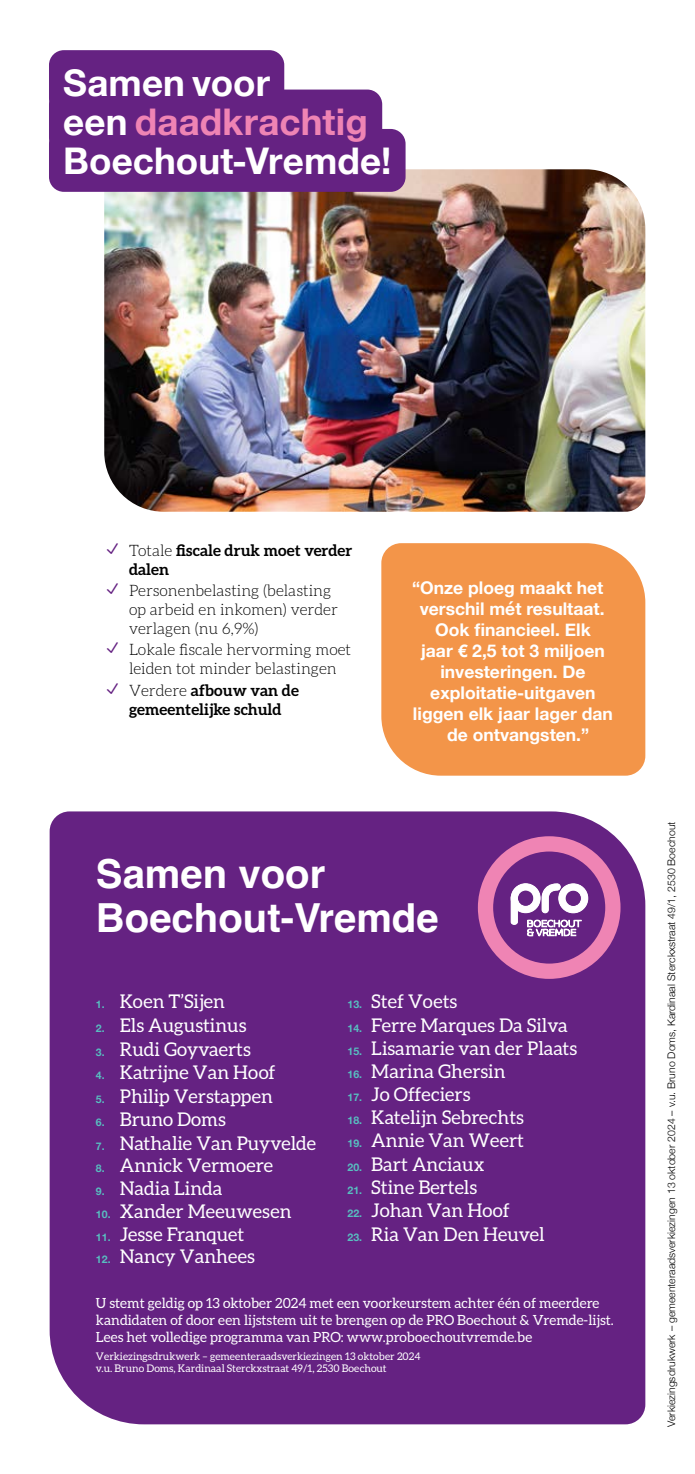
<style>
.page{position:relative;width:695px;height:1474px;background:#fff}
.page>*{position:absolute;margin:0;border:0;box-sizing:border-box;transform-origin:0 0}
.t1{font:700 40.07px/44.1px "Helvetica";color:#fff}
.t2{font:700 36.75px/39.4px "Helvetica Neue";color:#fff}
.t3{font:18.9px "Aleo";color:#fff}
.t4{font:700 17.5px "Helvetica Neue";color:#fff}
.t5{font:300 15.75px/18.9px "Aleo";color:#000}
.t6{font:700 15.75px/18.9px "Aleo";color:#000}
.t7{font:14px/16.8px "Aleo";color:#fff}
.t8{font:300 10.5px "Helvetica Neue";color:#000}
.t9{font:10.5px/12.6px "Aleo";color:#fff}
.s1{color:#ef84b4}
.s2{font-weight:300}
.s3{font-family:"Helvetica Neue";font-weight:700;font-size:10.5px;color:#58bec0}
</style>
<div class="page">
<div style="left:50px;top:811px;width:595px;height:613px;background:#652282"></div>
<img style="left:104px;top:169px;width:541px;height:343px">
<div style="left:49px;top:50px;width:235px;height:63px;background:#652282;border-radius:15px"></div>
<div style="left:49px;top:90px;width:333px;height:62px;background:#652282;border-radius:15px"></div>
<div style="left:49px;top:129px;width:356px;height:63px;background:#652282;border-radius:15px"></div>
<div style="left:381px;top:543px;width:264px;height:232px;background:#f39549"></div>
<div style="left:478px;top:836px;width:142px;height:142px;border:15px solid #ef84b4;border-radius:50%"></div>
<div style="left:496px;top:855px;width:105px;height:105px;background:#652282;border-radius:50%"></div>
<svg style="left:511px;top:883px;width:76px;height:30px"></svg>
<div style="left:511px;top:895px;width:6px;height:29px;background:#fff;border-radius:3px"></div>
<div style="left:511px;top:895px;width:6px;height:29px;border:1px solid #fff;border-radius:3px"></div>
<svg style="left:527px;top:920px;width:54px;height:16px"></svg>
<h2 class="t2" style="left:63px;top:64px;width:329px">Samen voor<br>een <span class="s1">daadkrachtig<br></span>Boechout-Vremde!</h2>
<p class="t6" style="left:129px;top:540px;width:225px"><span class="s2">Totale</span> fiscale druk moet verder dalen</p>
<p class="t5" style="left:129px;top:581px;width:210px">Personenbelasting (belasting op arbeid en inkomen) verder verlagen (nu 6,9%)</p>
<p class="t5" style="left:129px;top:640px;width:223px">Lokale fiscale hervorming moet leiden tot minder belastingen</p>
<p class="t6" style="left:129px;top:680px;width:171px"><span class="s2">Verdere</span> afbouw van de gemeentelijke schuld</p>
<p class="t4" style="left:412px;top:574px;width:193px">“Onze ploeg maakt het</p>
<p class="t4" style="left:419px;top:595px;width:186px">verschil mét resultaat.</p>
<p class="t4" style="left:435px;top:616px;width:157px">Ook financieel. Elk</p>
<p class="t4" style="left:421px;top:637px;width:185px">jaar € 2,5 tot 3 miljoen</p>
<p class="t4" style="left:440px;top:658px;width:147px">investeringen. De</p>
<p class="t4" style="left:430px;top:679px;width:167px">exploitatie-uitgaven</p>
<p class="t4" style="left:413px;top:700px;width:201px">liggen elk jaar lager dan</p>
<p class="t4" style="left:447px;top:721px;width:143px">de ontvangsten.”</p>
<h1 class="t1" style="left:96px;top:856px;width:344px">Samen voor<br>Boechout-Vremde</h1>
<p class="t3" style="left:96px;top:991px;width:131px"><span class="s3">1.</span> Koen T’Sijen</p>
<p class="t3" style="left:96px;top:1014px;width:152px"><span class="s3">2.</span> Els Augustinus</p>
<p class="t3" style="left:96px;top:1038px;width:156px"><span class="s3">3.</span> Rudi Goyvaerts</p>
<p class="t3" style="left:96px;top:1061px;width:181px"><span class="s3">4.</span> Katrijne Van Hoof</p>
<p class="t3" style="left:96px;top:1085px;width:178px"><span class="s3">5.</span> Philip Verstappen</p>
<p class="t3" style="left:96px;top:1108px;width:131px"><span class="s3">6.</span> Bruno Doms</p>
<p class="t3" style="left:96px;top:1132px;width:221px"><span class="s3">7.</span> Nathalie Van Puyvelde</p>
<p class="t3" style="left:96px;top:1154px;width:178px"><span class="s3">8.</span> Annick Vermoere</p>
<p class="t3" style="left:96px;top:1177px;width:128px"><span class="s3">9.</span> Nadia Linda</p>
<p class="t3" style="left:96px;top:1200px;width:197px"><span class="s3">10.</span> Xander Meeuwesen</p>
<p class="t3" style="left:96px;top:1223px;width:150px"><span class="s3">11.</span> Jesse Franquet</p>
<p class="t3" style="left:96px;top:1246px;width:160px"><span class="s3">12.</span> Nancy Vanhees</p>
<p class="t3" style="left:347px;top:991px;width:111px"><span class="s3">13.</span> Stef Voets</p>
<p class="t3" style="left:347px;top:1014px;width:222px"><span class="s3">14.</span> Ferre Marques Da Silva</p>
<p class="t3" style="left:347px;top:1037px;width:231px"><span class="s3">15.</span> Lisamarie van der Plaats</p>
<p class="t3" style="left:347px;top:1060px;width:159px"><span class="s3">16.</span> Marina Ghersin</p>
<p class="t3" style="left:347px;top:1083px;width:124px"><span class="s3">17.</span> Jo Offeciers</p>
<p class="t3" style="left:347px;top:1106px;width:178px"><span class="s3">18.</span> Katelijn Sebrechts</p>
<p class="t3" style="left:347px;top:1129px;width:178px"><span class="s3">19.</span> Annie Van Weert</p>
<p class="t3" style="left:347px;top:1153px;width:138px"><span class="s3">20.</span> Bart Anciaux</p>
<p class="t3" style="left:347px;top:1176px;width:131px"><span class="s3">21.</span> Stine Bertels</p>
<p class="t3" style="left:347px;top:1200px;width:164px"><span class="s3">22.</span> Johan Van Hoof</p>
<p class="t3" style="left:347px;top:1223px;width:198px"><span class="s3">23.</span> Ria Van Den Heuvel</p>
<p class="t7" style="left:96px;top:1294px;width:519px">U stemt geldig op 13 oktober 2024 met een voorkeurstem achter één of meerdere kandidaten of door een lijststem uit te brengen op de PRO Boechout &amp; Vremde-lijst.<br>Lees het volledige programma van PRO: www.proboechoutvremde.be</p>
<p class="t9" style="left:96px;top:1349px;width:326px">Verkiezingsdrukwerk – gemeenteraadsverkiezingen 13 oktober 2024 v.u. Bruno Doms, Kardinaal Sterckxstraat 49/1, 2530 Boechout</p>
<p class="t8" style="left:662px;top:1426px;width:606px;rotate:-90deg">Verkiezingsdrukwerk – gemeenteraadsverkiezingen 13 oktober 2024 – v.u. Bruno Doms, Kardinaal Sterckxstraat 49/1, 2530 Boechout</p>
</div>
